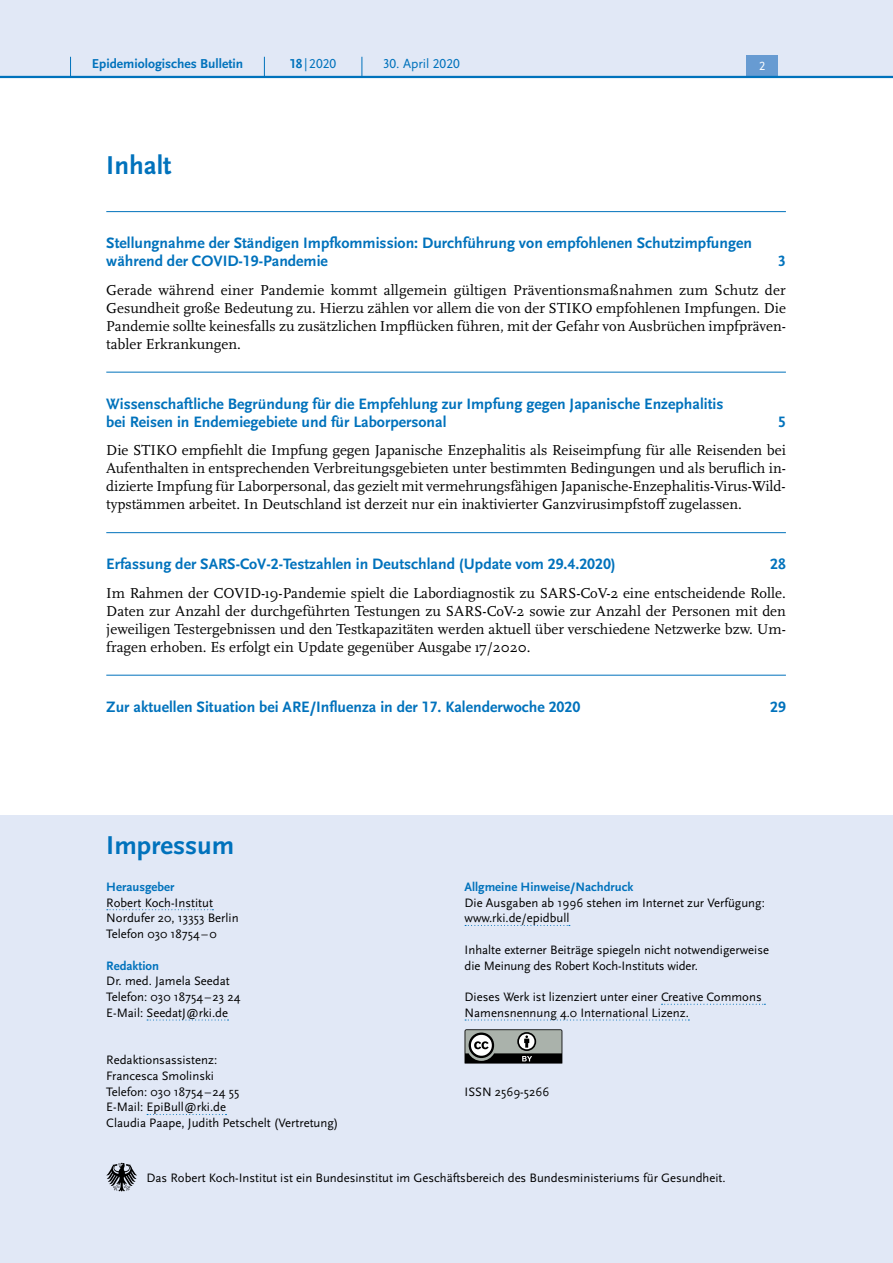
<style>
.page{position:relative;width:893px;height:1263px;background:#fff}
.page>*{position:absolute;margin:0;border:0;box-sizing:border-box;transform-origin:0 0}
.t1{font:700 27px "Scala Sans Pro";color:#0072bc}
.t2{font:700 15.75px/18px "Scala Sans Pro";color:#0072bc}
.t3{font:15px/18px "Scala Pro";color:#000;text-align:justify}
.t4{font:700 13.5px "Scala Sans Pro";color:#0072bc}
.t5{font:13.5px "Scala Sans Pro";color:#0072bc}
.t6{font:12.75px/15.8px "Scala Sans Pro";color:#000}
.t7{font:700 12.75px "Scala Sans Pro";color:#0072bc}
.t8{font:12.45px "Scala Sans Pro";color:#fff}
.s1{font-weight:700}
</style>
<div class="page">
<div style="left:0;top:816px;width:893px;height:447px;background:#e1e8f6"></div>
<hr style="left:106px;top:211px;width:680px;height:1px;background:#0072bc">
<hr style="left:106px;top:372px;width:680px;height:1px;background:#0072bc">
<hr style="left:106px;top:532px;width:680px;height:1px;background:#0072bc">
<hr style="left:106px;top:675px;width:680px;height:1px;background:#0072bc">
<svg style="left:107px;top:909px;width:106px;height:1px"></svg>
<svg style="left:147px;top:1019px;width:82px;height:1px"></svg>
<svg style="left:147px;top:1114px;width:80px;height:1px"></svg>
<svg style="left:465px;top:925px;width:105px;height:1px"></svg>
<svg style="left:661px;top:1004px;width:104px;height:1px"></svg>
<svg style="left:465px;top:1019px;width:224px;height:1px"></svg>
<svg style="left:465px;top:1029px;width:97px;height:34px;background:#767a77"></svg>
<svg style="left:106px;top:1163px;width:31px;height:28px"></svg>
<div style="left:0;top:0;width:893px;height:77px;background:#e1e8f6"></div>
<div style="left:746px;top:55px;width:32px;height:21px;background:#679bd2"></div>
<hr style="left:0;top:76px;width:893px;height:2px;background:#0072bc">
<svg style="left:70px;top:57px;width:1px;height:19px"></svg>
<svg style="left:264px;top:57px;width:1px;height:19px"></svg>
<svg style="left:362px;top:57px;width:1px;height:19px"></svg>
<p class="t4" style="left:92px;top:55px;width:153px">Epidemiologisches Bulletin</p>
<p class="t5" style="left:290px;top:55px;width:47px"><span class="s1">18</span> |2020</p>
<p class="t5" style="left:383px;top:55px;width:78px">30. April 2020</p>
<p class="t8" style="left:759px;top:59px;width:8px">2</p>
<h1 class="t1" style="left:106px;top:149px;width:67px">Inhalt</h1>
<p class="t2" style="left:106px;top:234px;width:647px">Stellungnahme der Ständigen Impfkommission: Durchführung von empfohlenen Schutzimpfungen während der COVID-19-Pandemie</p>
<p class="t2" style="left:778px;top:252px;width:9px">3</p>
<p class="t3" style="left:106px;top:281px;width:681px">Gerade während einer Pandemie kommt allgemein gültigen Präventionsmaßnahmen zum Schutz der Gesundheit große Bedeutung zu. Hierzu zählen vor allem die von der STIKO empfohlenen Impfungen. Die Pandemie sollte keinesfalls zu zusätzlichen Impflücken führen, mit der Gefahr von Ausbrüchen impfpräven&shy;tabler Erkrankungen.</p>
<p class="t2" style="left:106px;top:395px;width:619px">Wissenschaftliche Begründung für die Empfehlung zur Impfung gegen Japanische Enzephalitis bei Reisen in Endemiegebiete und für Laborpersonal</p>
<p class="t2" style="left:778px;top:413px;width:9px">5</p>
<p class="t3" style="left:106px;top:441px;width:681px">Die STIKO empfiehlt die Impfung gegen Japanische Enzephalitis als Reiseimpfung für alle Reisenden bei Aufenthalten in entsprechenden Verbreitungsgebieten unter bestimmten Bedingungen und als beruflich in&shy;dizierte Impfung für Laborpersonal, das gezielt mit vermehrungsfähigen Japanische-Enzephalitis-Virus-Wild&shy;typstämmen arbeitet. In Deutschland ist derzeit nur ein inaktivierter Ganzvirusimpfstoff zugelassen.</p>
<p class="t2" style="left:106px;top:555px;width:511px">Erfassung der SARS-CoV-2-Testzahlen in Deutschland (Update vom 29.4.2020)</p>
<p class="t2" style="left:770px;top:555px;width:17px">28</p>
<p class="t3" style="left:106px;top:584px;width:681px">Im Rahmen der COVID-19-Pandemie spielt die Labordiagnostik zu SARS-CoV-2 eine entscheidende Rolle.<br>Daten zur Anzahl der durchgeführten Testungen zu SARS-CoV-2 sowie zur Anzahl der Personen mit den jeweiligen Testergebnissen und den Testkapazitäten werden aktuell über verschiedene Netzwerke bzw. Um&shy;fragen erhoben. Es erfolgt ein Update gegenüber Ausgabe 17/2020.</p>
<p class="t2" style="left:106px;top:698px;width:475px">Zur aktuellen Situation bei ARE/Influenza in der 17. Kalenderwoche 2020</p>
<p class="t2" style="left:770px;top:698px;width:17px">29</p>
<h1 class="t1" style="left:106px;top:829px;width:130px">Impressum</h1>
<p class="t7" style="left:106px;top:879px;width:70px">Herausgeber</p>
<p class="t6" style="left:106px;top:895px;width:134px">Robert Koch-Institut<br>Nordufer 20, 13353 Berlin<br>Telefon 030 18754–0</p>
<p class="t7" style="left:106px;top:958px;width:54px">Redaktion</p>
<p class="t6" style="left:106px;top:973px;width:135px">Dr. med. Jamela Seedat<br>Telefon: 030 18754–23 24<br>E-Mail: SeedatJ@rki.de</p>
<p class="t6" style="left:106px;top:1052px;width:234px">Redaktionsassistenz:<br>Francesca Smolinski<br>Telefon: 030 18754–24 55<br>E-Mail: EpiBull@rki.de<br>Claudia Paape, Judith Petschelt (Vertretung)</p>
<p class="t7" style="left:465px;top:879px;width:170px">Allgmeine Hinweise/Nachdruck</p>
<p class="t6" style="left:465px;top:895px;width:302px">Die Ausgaben ab 1996 stehen im Internet zur Verfügung: www.rki.de/epidbull</p>
<p class="t6" style="left:465px;top:942px;width:306px">Inhalte externer Beiträge spiegeln nicht notwendigerweise die Meinung des Robert Koch-Instituts wider.</p>
<p class="t6" style="left:465px;top:989px;width:299px">Dieses Werk ist lizenziert unter einer Creative Commons<br>Namensnennung 4.0 International Lizenz.</p>
<p class="t6" style="left:465px;top:1084px;width:86px">ISSN 2569-5266</p>
<p class="t6" style="left:146px;top:1170px;width:581px">Das Robert Koch-Institut ist ein Bundesinstitut im Geschäftsbereich des Bundesministeriums für Gesundheit.</p>
</div>
